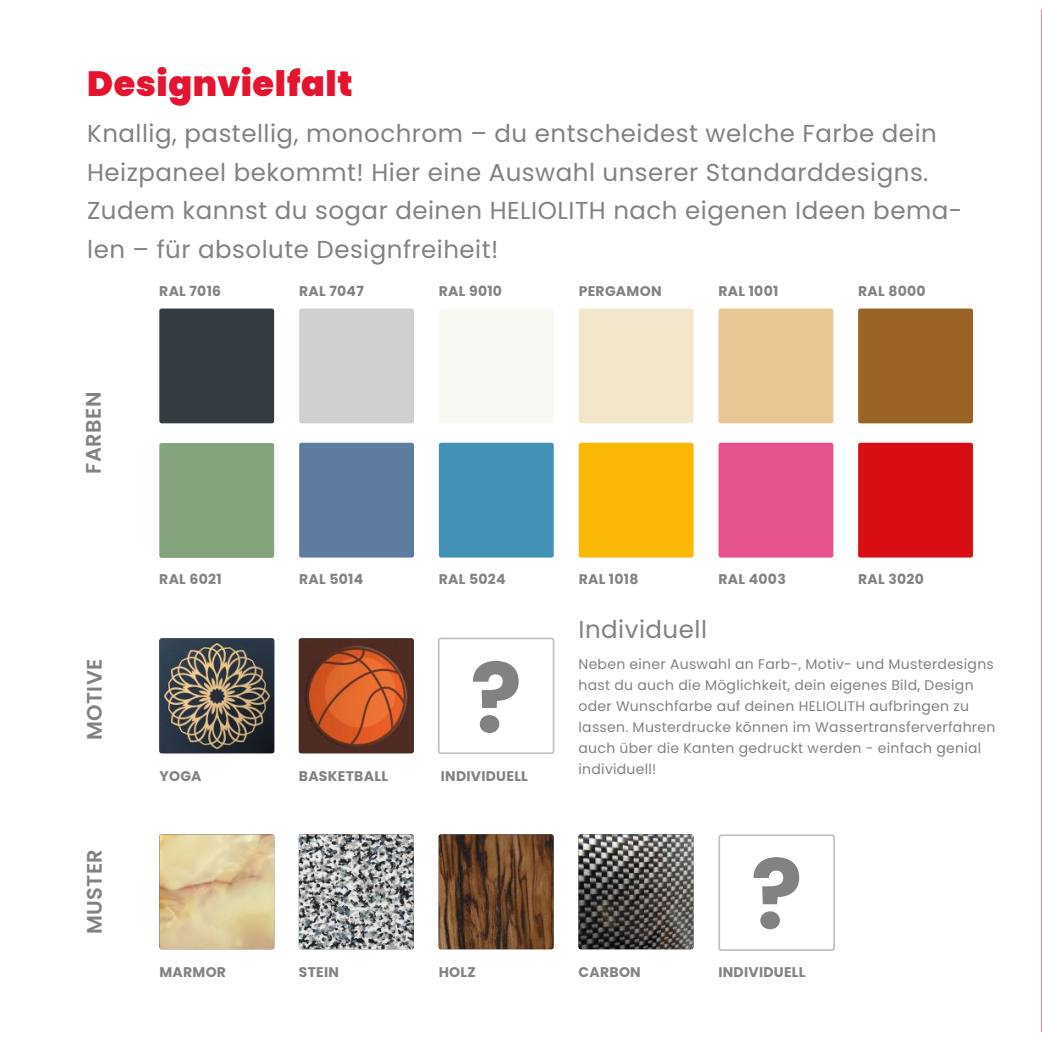
<style>
.page{position:relative;width:1042px;height:1042px;background:#fff}
.page>*{position:absolute;margin:0;border:0;box-sizing:border-box;transform-origin:0 0}
.t1{font:700 96.25px "Poppins";color:#828282}
.t2{font:900 35px "Poppins";letter-spacing:.02em;color:#e41330}
.t3{font:24.5px/38.5px "Poppins";letter-spacing:.02em;color:#828282}
.t4{font:600 21px "Poppins";letter-spacing:.02em;color:#828282}
.t5{font:14px/21px "Poppins";letter-spacing:.02em;color:#828282}
.t6{font:700 14px "Poppins";letter-spacing:.02em;color:#828282}
</style>
<div class="page">
<img style="left:159px;top:638px;width:115px;height:115px">
<img style="left:299px;top:638px;width:115px;height:115px">
<div style="left:438px;top:637px;width:116px;height:117px;border:2px solid #000;border-radius:2px"></div>
<img style="left:159px;top:834px;width:115px;height:115px">
<img style="left:299px;top:834px;width:115px;height:115px">
<img style="left:439px;top:834px;width:114px;height:115px">
<img style="left:578px;top:834px;width:115px;height:115px">
<div style="left:299px;top:308px;width:115px;height:115px;background:#d0cfcf;border-radius:2px"></div>
<div style="left:439px;top:308px;width:115px;height:115px;background:#f9f8f3;border-radius:2px"></div>
<div style="left:579px;top:308px;width:114px;height:115px;background:#f3e6cb;border-radius:2px"></div>
<div style="left:718px;top:308px;width:115px;height:115px;background:#e8c794;border-radius:2px"></div>
<div style="left:858px;top:308px;width:115px;height:115px;background:#9b6427;border-radius:2px"></div>
<div style="left:299px;top:443px;width:115px;height:114px;background:#5e7c9f;border-radius:2px"></div>
<div style="left:439px;top:443px;width:115px;height:114px;background:#4391b4;border-radius:2px"></div>
<div style="left:579px;top:443px;width:114px;height:114px;background:#fab807;border-radius:2px"></div>
<div style="left:718px;top:443px;width:115px;height:114px;background:#e4518d;border-radius:2px"></div>
<div style="left:858px;top:443px;width:115px;height:114px;background:#d90e15;border-radius:2px"></div>
<div style="left:159px;top:308px;width:115px;height:115px;background:#353c41;border-radius:2px"></div>
<div style="left:718px;top:834px;width:117px;height:117px;border:2px solid #000;border-radius:2px"></div>
<div style="left:159px;top:443px;width:115px;height:115px;background:#83a37d;border-radius:2px"></div>
<hr style="left:1041px;top:10px;width:1px;height:1022px;background:#e30513">
<h2 class="t2" style="left:87px;top:64px;width:267px">Designvielfalt</h2>
<h3 class="t3" style="left:87px;top:115px;width:876px">Knallig, pastellig, monochrom – du entscheidest welche Farbe dein Heizpaneel bekommt! Hier eine Auswahl unserer Standarddesigns.<br>Zudem kannst du sogar deinen HELIOLITH nach eigenen Ideen bema&shy;len – für absolute Designfreiheit!</h3>
<h3 class="t4" style="left:81px;top:474px;width:83px;rotate:-90deg">FARBEN</h3>
<h3 class="t4" style="left:82px;top:740px;width:83px;rotate:-90deg">MOTIVE</h3>
<h3 class="t4" style="left:82px;top:934px;width:87px;rotate:-90deg">MUSTER</h3>
<p class="t6" style="left:159px;top:282px;width:63px">RAL 7016</p>
<p class="t6" style="left:299px;top:282px;width:66px">RAL 7047</p>
<p class="t6" style="left:439px;top:282px;width:65px">RAL 9010</p>
<p class="t6" style="left:579px;top:282px;width:84px">PERGAMON</p>
<p class="t6" style="left:718px;top:282px;width:61px">RAL 1001</p>
<p class="t6" style="left:858px;top:282px;width:69px">RAL 8000</p>
<p class="t6" style="left:159px;top:571px;width:64px">RAL 6021</p>
<p class="t6" style="left:299px;top:571px;width:66px">RAL 5014</p>
<p class="t6" style="left:439px;top:571px;width:68px">RAL 5024</p>
<p class="t6" style="left:579px;top:571px;width:61px">RAL 1018</p>
<p class="t6" style="left:718px;top:571px;width:69px">RAL 4003</p>
<p class="t6" style="left:858px;top:571px;width:67px">RAL 3020</p>
<p class="t6" style="left:159px;top:768px;width:44px">YOGA</p>
<p class="t6" style="left:299px;top:768px;width:91px">BASKETBALL</p>
<h1 class="t1" style="left:470px;top:643px;width:53px">?</h1>
<p class="t6" style="left:441px;top:767px;width:89px">INDIVIDUELL</p>
<h3 class="t3" style="left:578px;top:610px;width:130px">Individuell</h3>
<p class="t5" style="left:578px;top:653px;width:418px">Neben einer Auswahl an Farb-, Motiv- und Musterdesigns hast du auch die Möglichkeit, dein eigenes Bild, Design oder Wunschfarbe auf deinen HELIOLITH aufbringen zu lassen. Musterdrucke können im Wassertransferverfahren auch über die Kanten gedruckt werden - einfach genial individuell!</p>
<h1 class="t1" style="left:751px;top:839px;width:53px">?</h1>
<p class="t6" style="left:159px;top:963px;width:68px">MARMOR</p>
<p class="t6" style="left:299px;top:963px;width:42px">STEIN</p>
<p class="t6" style="left:439px;top:963px;width:39px">HOLZ</p>
<p class="t6" style="left:578px;top:963px;width:64px">CARBON</p>
<p class="t6" style="left:718px;top:963px;width:89px">INDIVIDUELL</p>
</div>
